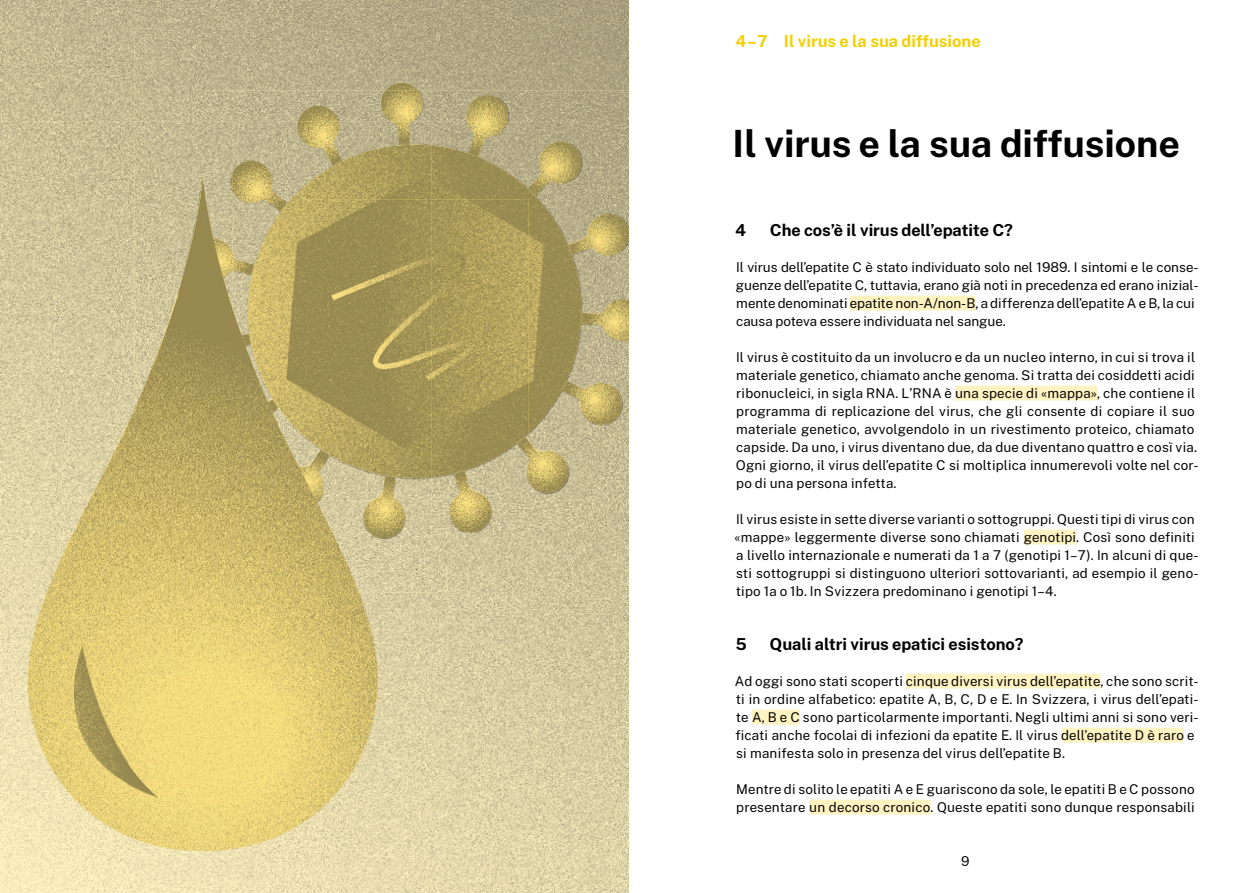
<style>
.page{position:relative;width:1259px;height:893px;background:#fff}
.page>*{position:absolute;margin:0;border:0;box-sizing:border-box;transform-origin:0 0}
.p_H2{font:700 37.5px "Public Sans";color:#000}
.p_H3{font:700 16.5px "Public Sans";color:#000}
.p_Kopfzeile{font:700 16.5px "Public Sans";color:#f2d003}
.p_body_blocksatz2{font:13.5px/18px "Public Sans";letter-spacing:.015em;color:#000}
</style>
<div class="page">
<svg style="left:0;top:0;width:629px;height:893px;background:#c9bb85"></svg>
<div style="left:850px;top:296px;width:125px;height:15px;background:#fff3c1"></div>
<div style="left:955px;top:386px;width:142px;height:15px;background:#fff3c1"></div>
<div style="left:1024px;top:530px;width:52px;height:15px;background:#fff3c1"></div>
<div style="left:906px;top:674px;width:194px;height:15px;background:#fff3c1"></div>
<div style="left:752px;top:710px;width:48px;height:15px;background:#fff3c1"></div>
<div style="left:1061px;top:728px;width:123px;height:15px;background:#fff3c1"></div>
<div style="left:809px;top:800px;width:121px;height:15px;background:#fff3c1"></div>
<p class="p_Kopfzeile" style="left:736px;top:28px;width:246px">4–7 Il virus e la sua diffusione</p>
<p class="p_H2" style="left:732px;top:114px;width:448px">Il virus e la sua diffusione</p>
<p class="p_H3" style="left:735px;top:217px;width:12px">4</p>
<p class="p_H3" style="left:770px;top:217px;width:245px">Che cos’è il virus dell’epatite C?</p>
<p class="p_body_blocksatz2" style="left:736px;top:257px;width:464px">Il virus dell’epatite C è stato individuato solo nel 1989. I sintomi e le conse&shy;guenze dell’epatite C, tuttavia, erano già noti in precedenza ed erano inizial&shy;mente denominati epatite non-A/non-B, a differenza dell’epatite A e B, la cui causa poteva essere individuata nel sangue.</p>
<p class="p_body_blocksatz2" style="left:736px;top:347px;width:464px">Il virus è costituito da un involucro e da un nucleo interno, in cui si trova il materiale genetico, chiamato anche genoma. Si tratta dei cosiddetti acidi ribonucleici, in sigla RNA. L’RNA è una specie di «mappa», che contiene il programma di replicazione del virus, che gli consente di copiare il suo materiale genetico, avvolgendolo in un rivestimento proteico, chiamato capside. Da uno, i virus diventano due, da due diventano quattro e così via.<br>Ogni giorno, il virus dell’epatite C si moltiplica innumerevoli volte nel cor&shy;po di una persona infetta.</p>
<p class="p_body_blocksatz2" style="left:734px;top:509px;width:465px">Il virus esiste in sette diverse varianti o sottogruppi. Questi tipi di virus con «mappe» leggermente diverse sono chiamati genotipi. Così sono definiti a livello internazionale e numerati da 1 a 7 (genotipi 1–7). In alcuni di que&shy;sti sottogruppi si distinguono ulteriori sottovarianti, ad esempio il geno&shy;tipo 1a o 1b. In Svizzera predominano i genotipi 1–4.</p>
<p class="p_H3" style="left:736px;top:631px;width:13px">5</p>
<p class="p_H3" style="left:770px;top:631px;width:255px">Quali altri virus epatici esistono?</p>
<p class="p_body_blocksatz2" style="left:735px;top:671px;width:465px">Ad oggi sono stati scoperti cinque diversi virus dell’epatite, che sono scrit&shy;ti in ordine alfabetico: epatite A, B, C, D e E. In Svizzera, i virus dell’epati&shy;te A, B e C sono particolarmente importanti. Negli ultimi anni si sono veri&shy;ficati anche focolai di infezioni da epatite E. Il virus dell’epatite D è raro e si manifesta solo in presenza del virus dell’epatite B.</p>
<p class="p_body_blocksatz2" style="left:736px;top:779px;width:460px">Mentre di solito le epatiti A e E guariscono da sole, le epatiti B e C possono presentare un decorso cronico. Queste epatiti sono dunque responsabili</p>
<p class="p_body_blocksatz2" style="left:961px;top:851px;width:10px">9</p>
</div>
